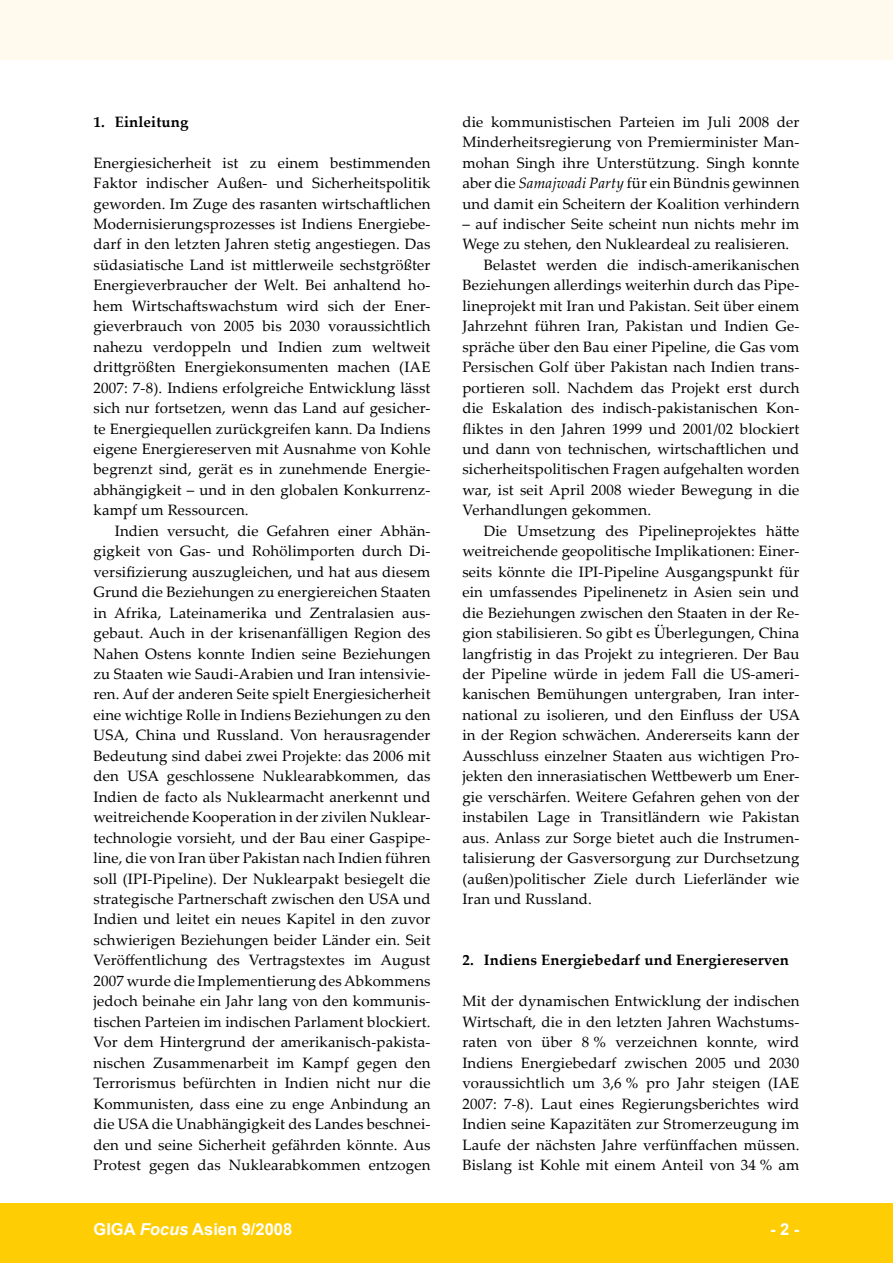
<style>
.page{position:relative;width:893px;height:1263px;background:#fff}
.page>*{position:absolute;margin:0;border:0;box-sizing:border-box;transform-origin:0 0}
.t1{font:700 16.5px "Arial";color:#fff}
.t2{font:15px/20.4px "Palatino Linotype";letter-spacing:.01em;color:#000;text-align:justify}
.t3{font:700 15px "Palatino Linotype";letter-spacing:.01em;color:#000}
.s1{font-style:italic}
</style>
<div class="page">
<div style="left:0;top:1203px;width:893px;height:60px;background:#fecd04"></div>
<div style="left:0;top:0;width:893px;height:60px;background:#fffaed"></div>
<p class="t3" style="left:94px;top:111px;width:97px">1. Einleitung</p>
<p class="t2" style="left:94px;top:152px;width:338px">Energiesicherheit ist zu einem bestimmenden Faktor indischer Außen- und Sicherheitspolitik geworden. Im Zuge des rasanten wirtschaftlichen Modernisierungsprozesses ist Indiens Energiebe&shy;darf in den letzten Jahren stetig angestiegen. Das südasiatische Land ist mittlerweile sechstgrößter Energieverbraucher der Welt. Bei anhaltend ho&shy;hem Wirtschaftswachstum wird sich der Ener&shy;gieverbrauch von 2005 bis 2030 voraussichtlich nahezu verdoppeln und Indien zum weltweit drittgrößten Energiekonsumenten machen (IAE 2007: 7-8). Indiens erfolgreiche Entwicklung lässt sich nur fortsetzen, wenn das Land auf gesicher&shy;te Energiequellen zurückgreifen kann. Da Indiens eigene Energiereserven mit Ausnahme von Kohle begrenzt sind, gerät es in zunehmende Energie&shy;abhängigkeit – und in den globalen Konkurrenz&shy;kampf um Ressourcen.</p>
<p class="t2" style="left:94px;top:520px;width:338px;text-indent:21px">Indien versucht, die Gefahren einer Abhän&shy;gigkeit von Gas- und Rohölimporten durch Di&shy;versifizierung auszugleichen, und hat aus diesem Grund die Beziehungen zu energiereichen Staaten in Afrika, Lateinamerika und Zentralasien aus&shy;gebaut. Auch in der krisenanfälligen Region des Nahen Ostens konnte Indien seine Beziehungen zu Staaten wie Saudi-Arabien und Iran intensivie&shy;ren. Auf der anderen Seite spielt Energiesicherheit eine wichtige Rolle in Indiens Beziehungen zu den USA, China und Russland. Von herausragender Bedeutung sind dabei zwei Projekte: das 2006 mit den USA geschlossene Nuklearabkommen, das Indien de facto als Nuklearmacht anerkennt und weitreichende Kooperation in der zivilen Nuklear&shy;technologie vorsieht, und der Bau einer Gaspipe&shy;line, die von Iran über Pakistan nach Indien führen soll (IPI-Pipeline). Der Nuklearpakt besiegelt die strategische Partnerschaft zwischen den USA und Indien und leitet ein neues Kapitel in den zuvor schwierigen Beziehungen beider Länder ein. Seit Veröffentlichung des Vertragstextes im August 2007 wurde die Implementierung des Abkommens jedoch beinahe ein Jahr lang von den kommunis&shy;tischen Parteien im indischen Parlament blockiert.<br>Vor dem Hintergrund der amerikanisch-pakista&shy;nischen Zusammenarbeit im Kampf gegen den Terrorismus befürchten in Indien nicht nur die Kommunisten, dass eine zu enge Anbindung an die USA die Unabhängigkeit des Landes beschnei&shy;den und seine Sicherheit gefährden könnte. Aus Protest gegen das Nuklearabkommen entzogen</p>
<p class="t2" style="left:462px;top:111px;width:338px">die kommunistischen Parteien im Juli 2008 der Minderheitsregierung von Premierminister Man&shy;mohan Singh ihre Unterstützung. Singh konnte aber die <span class="s1">Samajwadi Party</span> für ein Bündnis gewinnen und damit ein Scheitern der Koalition verhindern</p>
<p class="t2" style="left:462px;top:213px;width:338px">– auf indischer Seite scheint nun nichts mehr im</p>
<p class="t2" style="left:462px;top:234px;width:328px">Wege zu stehen, den Nukleardeal zu realisieren.</p>
<p class="t2" style="left:484px;top:254px;width:317px">Belastet werden die indisch-amerikanischen</p>
<p class="t2" style="left:462px;top:274px;width:338px">Beziehungen allerdings weiterhin durch das Pipe-</p>
<p class="t2" style="left:462px;top:295px;width:338px">lineprojekt mit Iran und Pakistan. Seit über einem</p>
<p class="t2" style="left:462px;top:315px;width:338px">Jahrzehnt führen Iran, Pakistan und Indien Ge-</p>
<p class="t2" style="left:462px;top:336px;width:338px">spräche über den Bau einer Pipeline, die Gas vom</p>
<p class="t2" style="left:462px;top:356px;width:338px">Persischen Golf über Pakistan nach Indien trans-</p>
<p class="t2" style="left:462px;top:377px;width:338px">portieren soll. Nachdem das Projekt erst durch</p>
<p class="t2" style="left:462px;top:397px;width:338px">die Eskalation des indisch-pakistanischen Kon-</p>
<p class="t2" style="left:462px;top:418px;width:338px">fliktes in den Jahren 1999 und 2001/02 blockiert</p>
<p class="t2" style="left:462px;top:438px;width:338px">und dann von technischen, wirtschaftlichen und</p>
<p class="t2" style="left:462px;top:459px;width:338px">sicherheitspolitischen Fragen aufgehalten worden</p>
<p class="t2" style="left:462px;top:479px;width:338px">war, ist seit April 2008 wieder Bewegung in die</p>
<p class="t2" style="left:462px;top:499px;width:190px">Verhandlungen gekommen.</p>
<p class="t2" style="left:484px;top:520px;width:317px">Die Umsetzung des Pipelineprojektes hätte</p>
<p class="t2" style="left:462px;top:540px;width:338px">weitreichende geopolitische Implikationen: Einer-</p>
<p class="t2" style="left:462px;top:561px;width:338px">seits könnte die IPI-Pipeline Ausgangspunkt für</p>
<p class="t2" style="left:462px;top:581px;width:338px">ein umfassendes Pipelinenetz in Asien sein und</p>
<p class="t2" style="left:462px;top:602px;width:338px">die Beziehungen zwischen den Staaten in der Re-</p>
<p class="t2" style="left:462px;top:622px;width:338px">gion stabilisieren. So gibt es Überlegungen, China</p>
<p class="t2" style="left:462px;top:643px;width:338px">langfristig in das Projekt zu integrieren. Der Bau</p>
<p class="t2" style="left:462px;top:663px;width:338px">der Pipeline würde in jedem Fall die US-ameri-</p>
<p class="t2" style="left:462px;top:684px;width:338px">kanischen Bemühungen untergraben, Iran inter-</p>
<p class="t2" style="left:462px;top:704px;width:339px">national zu isolieren, und den Einfluss der USA</p>
<p class="t2" style="left:462px;top:724px;width:339px">in der Region schwächen. Andererseits kann der</p>
<p class="t2" style="left:462px;top:745px;width:338px">Ausschluss einzelner Staaten aus wichtigen Pro-</p>
<p class="t2" style="left:462px;top:765px;width:338px">jekten den innerasiatischen Wettbewerb um Ener-</p>
<p class="t2" style="left:462px;top:786px;width:338px">gie verschärfen. Weitere Gefahren gehen von der</p>
<p class="t2" style="left:462px;top:806px;width:338px">instabilen Lage in Transitländern wie Pakistan</p>
<p class="t2" style="left:462px;top:827px;width:338px">aus. Anlass zur Sorge bietet auch die Instrumen-</p>
<p class="t2" style="left:462px;top:847px;width:338px">talisierung der Gasversorgung zur Durchsetzung</p>
<p class="t2" style="left:462px;top:868px;width:338px">(außen)politischer Ziele durch Lieferländer wie</p>
<p class="t2" style="left:462px;top:888px;width:131px">Iran und Russland.</p>
<p class="t3" style="left:462px;top:950px;width:328px">2. Indiens Energiebedarf und Energiereserven</p>
<p class="t2" style="left:462px;top:990px;width:339px">Mit der dynamischen Entwicklung der indischen Wirtschaft, die in den letzten Jahren Wachstums&shy;raten von über 8 % verzeichnen konnte, wird Indiens Energiebedarf zwischen 2005 und 2030 voraussichtlich um 3,6 % pro Jahr steigen (IAE 2007: 7-8). Laut eines Regierungsberichtes wird Indien seine Kapazitäten zur Stromerzeugung im Laufe der nächsten Jahre verfünffachen müssen.<br>Bislang ist Kohle mit einem Anteil von 34 % am</p>
<p class="t1" style="left:94px;top:1218px;width:200px">GIGA <span class="s1">Focus</span> Asien 9/2008</p>
<p class="t1" style="left:770px;top:1218px;width:31px">- -</p>
</div>
